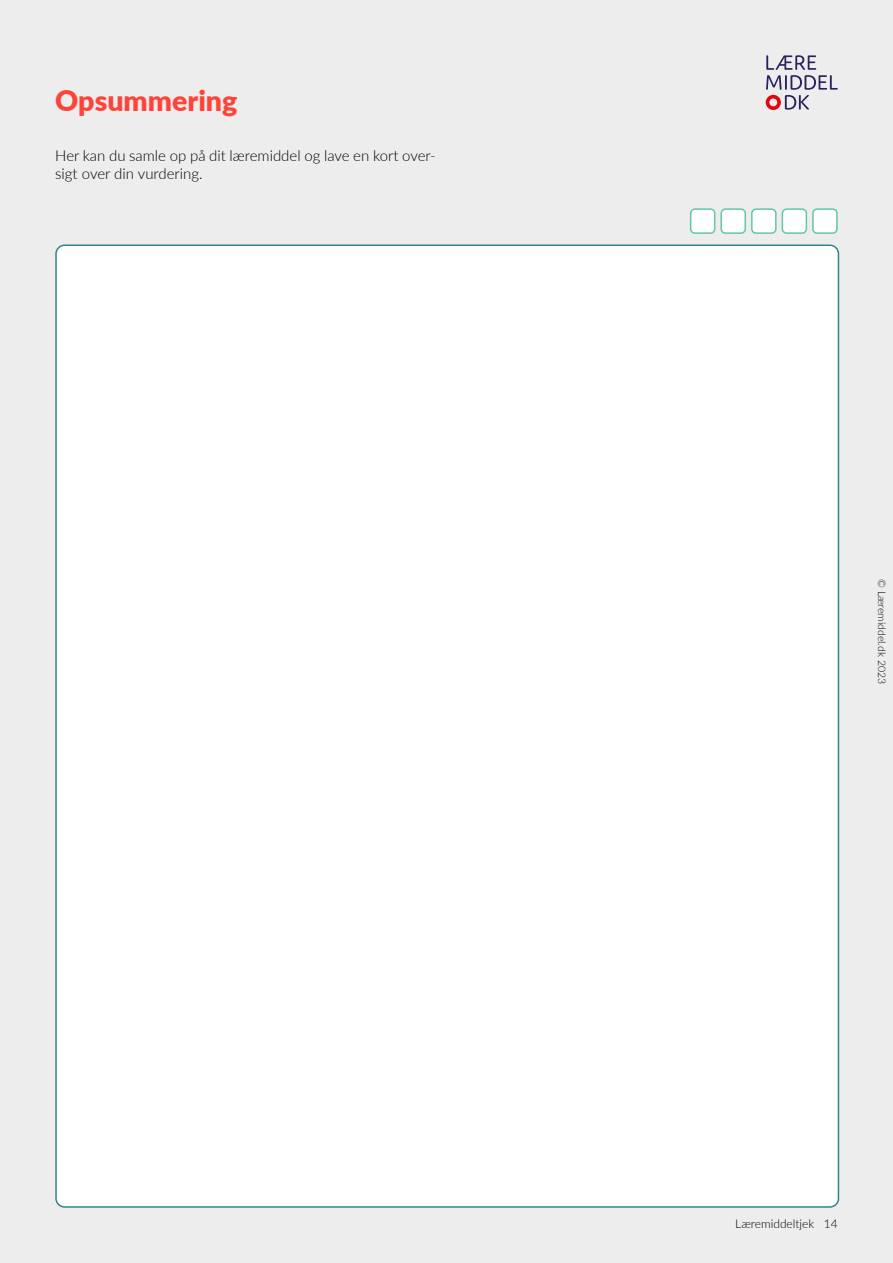
<style>
.page{position:relative;width:893px;height:1263px;background:#ededed}
.page>*{position:absolute;margin:0;border:0;box-sizing:border-box;transform-origin:0 0}
.t1{font:900 28.5px "Lato";color:#ff4338}
.t2{font:300 15px/18px "Lato";color:#000}
.t3{font:300 12px "Lato";color:#000}
.t4{font:300 10.5px "Lato";color:#000}
</style>
<div class="page">
<svg style="left:766px;top:55px;width:72px;height:55px"></svg>
<div style="left:56px;top:245px;width:782px;height:962px;background:#fff;border-radius:9px"></div>
<div style="left:813px;top:209px;width:24px;height:24px;background:#fff;border-radius:4px"></div>
<div style="left:812px;top:208px;width:26px;height:26px;border:2px solid #62c6aa;border-radius:4px"></div>
<div style="left:782px;top:209px;width:24px;height:24px;background:#fff;border-radius:4px"></div>
<div style="left:782px;top:208px;width:25px;height:26px;border:2px solid #62c6aa;border-radius:4px"></div>
<div style="left:752px;top:209px;width:24px;height:24px;background:#fff;border-radius:4px"></div>
<div style="left:751px;top:208px;width:26px;height:26px;border:2px solid #62c6aa;border-radius:4px"></div>
<div style="left:721px;top:209px;width:24px;height:24px;background:#fff;border-radius:4px"></div>
<div style="left:720px;top:208px;width:26px;height:26px;border:2px solid #62c6aa;border-radius:4px"></div>
<div style="left:691px;top:209px;width:24px;height:24px;background:#fff;border-radius:4px"></div>
<div style="left:690px;top:208px;width:25px;height:26px;border:2px solid #62c6aa;border-radius:4px"></div>
<h1 class="t1" style="left:55px;top:79px;width:184px">Opsummering</h1>
<p class="t2" style="left:55px;top:146px;width:382px">Her kan du samle op på dit læremiddel og lave en kort over&shy;sigt over din vurdering.</p>
<p class="t4" style="left:889px;top:579px;width:106px;rotate:90deg">© Læremiddel.dk 2023</p>
<p class="t3" style="left:735px;top:1215px;width:104px">Læremiddeltjek 14</p>
</div>
